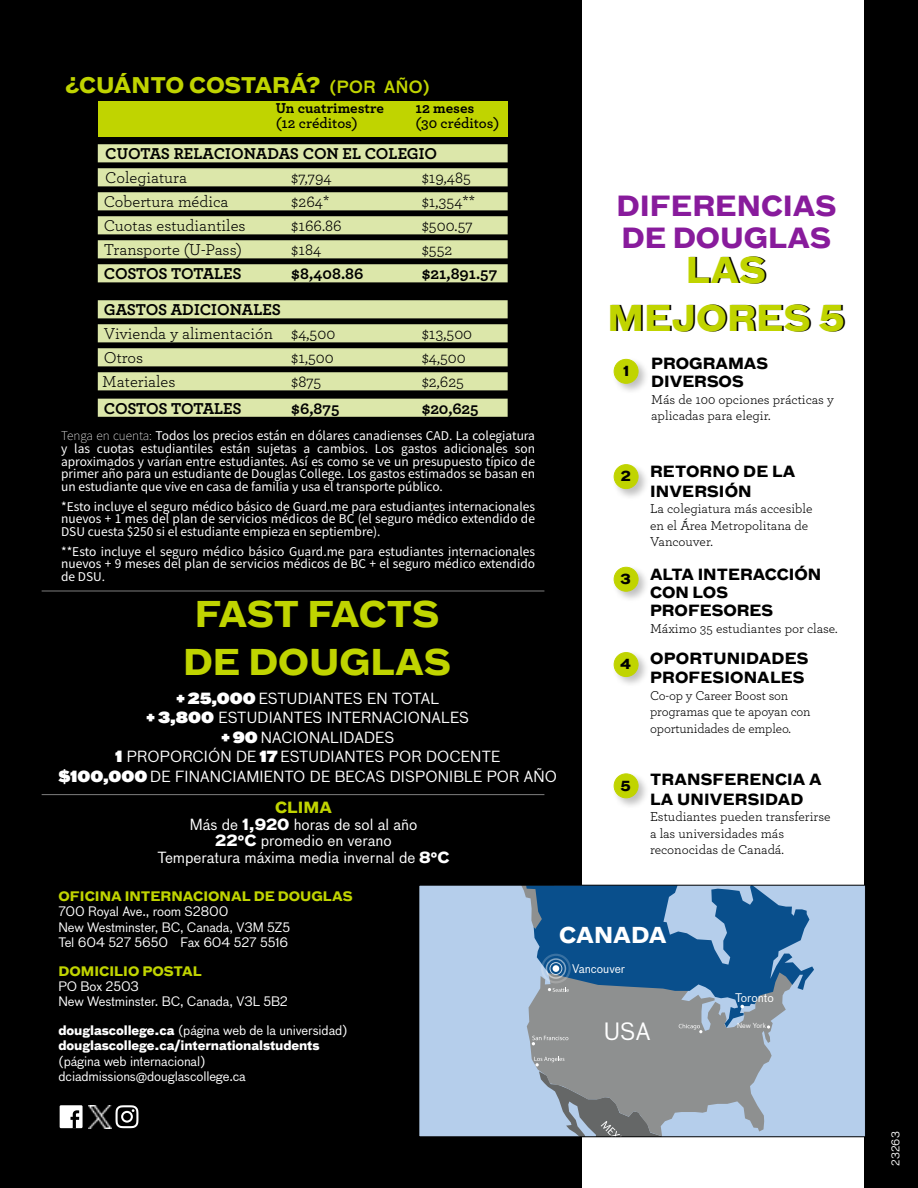
<style>
.page{position:relative;width:918px;height:1188px;background:#000}
.page>*{position:absolute;margin:0;border:0;box-sizing:border-box;transform-origin:0 0}
.t1{font:700 34.5px/48px "Bau OT";color:#c0d400;text-align:center}
.t2{font:700 27px/31.5px "Bau OT";color:#881b9c}
.t3{font:23.25px "Bau OT";color:#fff}
.t4{font:700 21.3px "Bau OT";color:#fff}
.t5{font:700 21px "Bau OT";color:#c0d400}
.t6{font:16.5px "Archer";color:#000}
.t7{font:700 16.5px "Archer";letter-spacing:-.01em;color:#000}
.t8{font:15px/19.5px "Bau OT";letter-spacing:.01em;color:#fff;text-align:center}
.t9{font:700 15px/18px "Bau OT";letter-spacing:.01em;color:#000}
.t10{font:600 15px "Archer";color:#000}
.t11{font:700 15px "Archer";color:#000}
.t12{font:13.5px/16.5px "Archer";letter-spacing:-.01em;color:#000}
.t13{font:700 13.5px "Bau OT";color:#000}
.t14{font:12.75px/15.3px "Bau OT";letter-spacing:-.01em;color:#fff}
.t15{font:700 12.75px/15.3px "Bau OT";letter-spacing:-.01em;color:#fff}
.t16{font:700 12.75px "Bau OT";color:#c0d400}
.t17{font:12px/12.8px "Noto Sans CJ Kkr";color:#fff;text-align:justify}
.t18{font:11.7px "Bau OT";color:#fff}
.t19{font:10.5px "Bau OT";color:#fff}
.t20{font:6.75px "Bau OT";color:#fff}
.s1{font-weight:500;font-size:16.5px}
.s2{font-weight:100}
.s3{font-family:"Bau OT Super"}
.s4{font-weight:700;color:#c0d400}
.s5{font-weight:700}
.s6{font-weight:400}
</style>
<div class="page">
<div style="left:582px;top:0;width:282px;height:1188px;background:#fff"></div>
<div style="left:612px;top:357px;width:39px;height:39px;background:#000;opacity:.25"></div>
<div style="left:614px;top:359px;width:24px;height:24px;background:#c0d400;border-radius:50%"></div>
<div style="left:614px;top:359px;width:24px;height:25px;border:1px solid #c0d400;border-radius:50%"></div>
<div style="left:612px;top:462px;width:39px;height:39px;background:#000;opacity:.25"></div>
<div style="left:614px;top:465px;width:24px;height:24px;background:#c0d400;border-radius:50%"></div>
<div style="left:614px;top:464px;width:24px;height:25px;border:1px solid #c0d400;border-radius:50%"></div>
<div style="left:612px;top:565px;width:39px;height:39px;background:#000;opacity:.25"></div>
<div style="left:614px;top:567px;width:24px;height:24px;background:#c0d400;border-radius:50%"></div>
<div style="left:614px;top:567px;width:24px;height:25px;border:1px solid #c0d400;border-radius:50%"></div>
<div style="left:612px;top:771px;width:39px;height:39px;background:#000;opacity:.25"></div>
<div style="left:614px;top:774px;width:24px;height:24px;background:#c0d400;border-radius:50%"></div>
<div style="left:614px;top:773px;width:24px;height:25px;border:1px solid #c0d400;border-radius:50%"></div>
<div style="left:612px;top:650px;width:39px;height:39px;background:#000;opacity:.25"></div>
<div style="left:614px;top:653px;width:24px;height:24px;background:#c0d400;border-radius:50%"></div>
<div style="left:614px;top:652px;width:24px;height:25px;border:1px solid #c0d400;border-radius:50%"></div>
<hr style="left:42px;top:591px;width:502px;height:1px;background:#fff">
<hr style="left:42px;top:794px;width:502px;height:1px;background:#fff">
<div style="left:98px;top:101px;width:410px;height:36px;background:#c0d400"></div>
<div style="left:98px;top:144px;width:410px;height:18px;background:#dce7aa"></div>
<div style="left:98px;top:168px;width:410px;height:18px;background:#dce7aa"></div>
<div style="left:98px;top:192px;width:410px;height:18px;background:#dce7aa"></div>
<div style="left:98px;top:216px;width:410px;height:18px;background:#dce7aa"></div>
<div style="left:98px;top:240px;width:410px;height:18px;background:#dce7aa"></div>
<div style="left:98px;top:264px;width:410px;height:18px;background:#dce7aa"></div>
<div style="left:98px;top:300px;width:410px;height:18px;background:#dce7aa"></div>
<div style="left:98px;top:324px;width:410px;height:18px;background:#dce7aa"></div>
<div style="left:98px;top:348px;width:410px;height:18px;background:#dce7aa"></div>
<div style="left:98px;top:372px;width:410px;height:18px;background:#dce7aa"></div>
<div style="left:98px;top:399px;width:410px;height:18px;background:#dce7aa"></div>
<svg style="left:60px;top:1105px;width:23px;height:23px"></svg>
<img style="left:89px;top:1105px;width:22px;height:23px">
<svg style="left:116px;top:1105px;width:22px;height:23px"></svg>
<div style="left:419px;top:885px;width:446px;height:252px;background:#b5ceeb"></div>
<svg style="left:530px;top:1045px;width:242px;height:87px;fill:#8e9090"></svg>
<svg style="left:534px;top:1057px;width:180px;height:78px"></svg>
<svg style="left:522px;top:887px;width:292px;height:158px"></svg>
<div style="left:419px;top:885px;width:447px;height:252px;border:1px solid #000"></div>
<h3 class="t5" style="left:65px;top:70px;width:366px">¿CUÁNTO COSTARÁ? <span class="s1">(POR AÑO)</span></h3>
<p class="t11" style="left:276px;top:96px;width:110px">Un cuatrimestre</p>
<p class="t10" style="left:276px;top:112px;width:84px">(12 créditos)</p>
<h3 class="t7" style="left:105px;top:141px;width:333px">CUOTAS RELACIONADAS CON EL COLEGIO</h3>
<h3 class="t6" style="left:105px;top:166px;width:83px">Colegiatura</h3>
<h3 class="t6" style="left:291px;top:166px;width:42px">$7,794</h3>
<h3 class="t6" style="left:422px;top:166px;width:51px">$19,485</h3>
<h3 class="t6" style="left:104px;top:190px;width:126px">Cobertura médica</h3>
<h3 class="t6" style="left:291px;top:190px;width:39px">$264*</h3>
<h3 class="t6" style="left:422px;top:190px;width:55px">$1,354**</h3>
<h3 class="t6" style="left:104px;top:214px;width:143px">Cuotas estudiantiles</h3>
<h3 class="t6" style="left:291px;top:214px;width:52px">$166.86</h3>
<h3 class="t6" style="left:422px;top:214px;width:52px">$500.57</h3>
<h3 class="t6" style="left:104px;top:238px;width:140px">Transporte (U-Pass)</h3>
<h3 class="t6" style="left:291px;top:238px;width:31px">$184</h3>
<h3 class="t6" style="left:422px;top:238px;width:32px">$552</h3>
<h3 class="t7" style="left:104px;top:261px;width:139px">COSTOS TOTALES</h3>
<h3 class="t7" style="left:291px;top:261px;width:74px">$8,408.86</h3>
<h3 class="t7" style="left:422px;top:261px;width:77px">$21,891.57</h3>
<h3 class="t7" style="left:104px;top:297px;width:179px">GASTOS ADICIONALES</h3>
<h3 class="t6" style="left:104px;top:322px;width:233px">Vivienda y alimentación $4,500</h3>
<h3 class="t6" style="left:422px;top:322px;width:52px">$13,500</h3>
<h3 class="t6" style="left:104px;top:346px;width:41px">Otros</h3>
<h3 class="t6" style="left:291px;top:346px;width:44px">$1,500</h3>
<h3 class="t6" style="left:422px;top:346px;width:45px">$4,500</h3>
<h3 class="t6" style="left:102px;top:370px;width:75px">Materiales</h3>
<h3 class="t6" style="left:291px;top:370px;width:32px">$875</h3>
<h3 class="t6" style="left:422px;top:370px;width:44px">$2,625</h3>
<h3 class="t7" style="left:104px;top:395px;width:139px">COSTOS TOTALES</h3>
<h3 class="t7" style="left:291px;top:395px;width:50px">$6,875</h3>
<h3 class="t7" style="left:422px;top:395px;width:58px">$20,625</h3>
<p class="t11" style="left:415px;top:96px;width:60px">12 meses</p>
<p class="t10" style="left:415px;top:112px;width:85px">(30 créditos)</p>
<p class="t17" style="left:61px;top:430px;width:476px"><span class="s2">Tenga en cuenta:</span> Todos los precios están en dólares canadienses CAD. La colegiatura y las cuotas estudiantiles están sujetas a cambios. Los gastos adicionales son aproximados y varían entre estudiantes. Así es como se ve un presupuesto típico de primer año para un estudiante de Douglas College. Los gastos estimados se basan en un estudiante que vive en casa de familia y usa el transporte público.</p>
<p class="t17" style="left:61px;top:500px;width:476px">*Esto incluye el seguro médico básico de Guard.me para estudiantes internacionales nuevos + 1 mes del plan de servicios médicos de BC (el seguro médico extendido de DSU cuesta $250 si el estudiante empieza en septiembre).</p>
<p class="t17" style="left:61px;top:545px;width:476px">**Esto incluye el seguro médico básico Guard.me para estudiantes internacionales nuevos + 9 meses del plan de servicios médicos de BC + el seguro médico extendido de DSU.</p>
<h1 class="t1" style="left:183px;top:589px;width:269px">FAST FACTS<br>DE DOUGLAS</h1>
<p class="t8" style="left:58px;top:689px;width:500px"><span class="s3">+ 25,000</span> ESTUDIANTES EN TOTAL<br><span class="s3">+ 3,800</span> ESTUDIANTES INTERNACIONALES<br><span class="s3">+ 90</span> NACIONALIDADES<br><span class="s3">1</span> PROPORCIÓN DE <span class="s3">17</span> ESTUDIANTES POR DOCENTE<br><span class="s3">$100,000</span> DE FINANCIAMIENTO DE BECAS DISPONIBLE POR AÑO</p>
<p class="t8" style="left:158px;top:800px;width:293px;line-height:16.5px"><span class="s4">CLIMA<br></span>Más de <span class="s5">1,920</span> horas de sol al año<br><span class="s5">22°C</span> promedio en verano<br>Temperatura máxima media invernal de <span class="s5">8°C</span></p>
<h2 class="t2" style="left:616px;top:190px;width:221px">DIFERENCIAS<br>DE DOUGLAS</h2>
<h1 class="t1" style="left:607px;top:245px;width:239px">LAS<br>MEJORES 5</h1>
<p class="t13" style="left:623px;top:362px;width:8px">1</p>
<p class="t13" style="left:621px;top:467px;width:11px">2</p>
<p class="t13" style="left:621px;top:570px;width:12px">3</p>
<p class="t13" style="left:620px;top:655px;width:12px">4</p>
<p class="t13" style="left:621px;top:776px;width:12px">5</p>
<p class="t9" style="left:651px;top:355px;width:118px">PROGRAMAS<br>DIVERSOS</p>
<p class="t12" style="left:651px;top:391px;width:184px">Más de 100 opciones prácticas y aplicadas para elegir.</p>
<p class="t9" style="left:650px;top:462px;width:147px;line-height:19.5px">RETORNO DE LA<br>INVERSIÓN</p>
<p class="t12" style="left:650px;top:500px;width:164px">La colegiatura más accesible en el Área Metropolitana de<br>Vancouver.</p>
<p class="t9" style="left:650px;top:565px;width:173px">ALTA INTERACCIÓN<br>CON LOS<br>PROFESORES</p>
<p class="t12" style="left:650px;top:619px;width:189px">Máximo 35 estudiantes por clase.</p>
<p class="t9" style="left:650px;top:648px;width:160px;line-height:19.5px">OPORTUNIDADES<br>PROFESIONALES</p>
<p class="t12" style="left:650px;top:686px;width:162px">Co-op y Career Boost son programas que te apoyan con oportunidades de empleo.</p>
<p class="t9" style="left:650px;top:770px;width:173px;line-height:19.5px">TRANSFERENCIA A<br>LA UNIVERSIDAD</p>
<p class="t12" style="left:650px;top:808px;width:182px">Estudiantes pueden transferirse a las universidades más reconocidas de Canadá.</p>
<p class="t16" style="left:59px;top:888px;width:296px">OFICINA INTERNACIONAL DE DOUGLAS</p>
<p class="t14" style="left:58px;top:904px;width:233px">700 Royal Ave., room S2800<br>New Westminster, BC, Canada, V3M 5Z5<br>Tel 604 527 5650 Fax 604 527 5516</p>
<p class="t16" style="left:59px;top:962px;width:145px">DOMICILIO POSTAL</p>
<p class="t14" style="left:58px;top:979px;width:231px">PO Box 2503<br>New Westminster. BC, Canada, V3L 5B2</p>
<p class="t15" style="left:58px;top:1023px;width:291px">douglascollege.ca <span class="s6">(página web de la universidad) </span>douglascollege.ca/internationalstudents</p>
<p class="t14" style="left:58px;top:1054px;width:189px">(página web internacional) dciadmissions@douglascollege.ca</p>
<h3 class="t4" style="left:559px;top:921px;width:109px">CANADA</h3>
<p class="t18" style="left:572px;top:962px;width:55px">Vancouver</p>
<h3 class="t3" style="left:604px;top:1018px;width:48px">USA</h3>
<p class="t18" style="left:735px;top:991px;width:40px">Toronto</p>
<p class="t20" style="left:737px;top:1022px;width:30px">New York</p>
<p class="t19" style="left:889px;top:1166px;width:36px;rotate:-90deg">23263</p>
</div>
